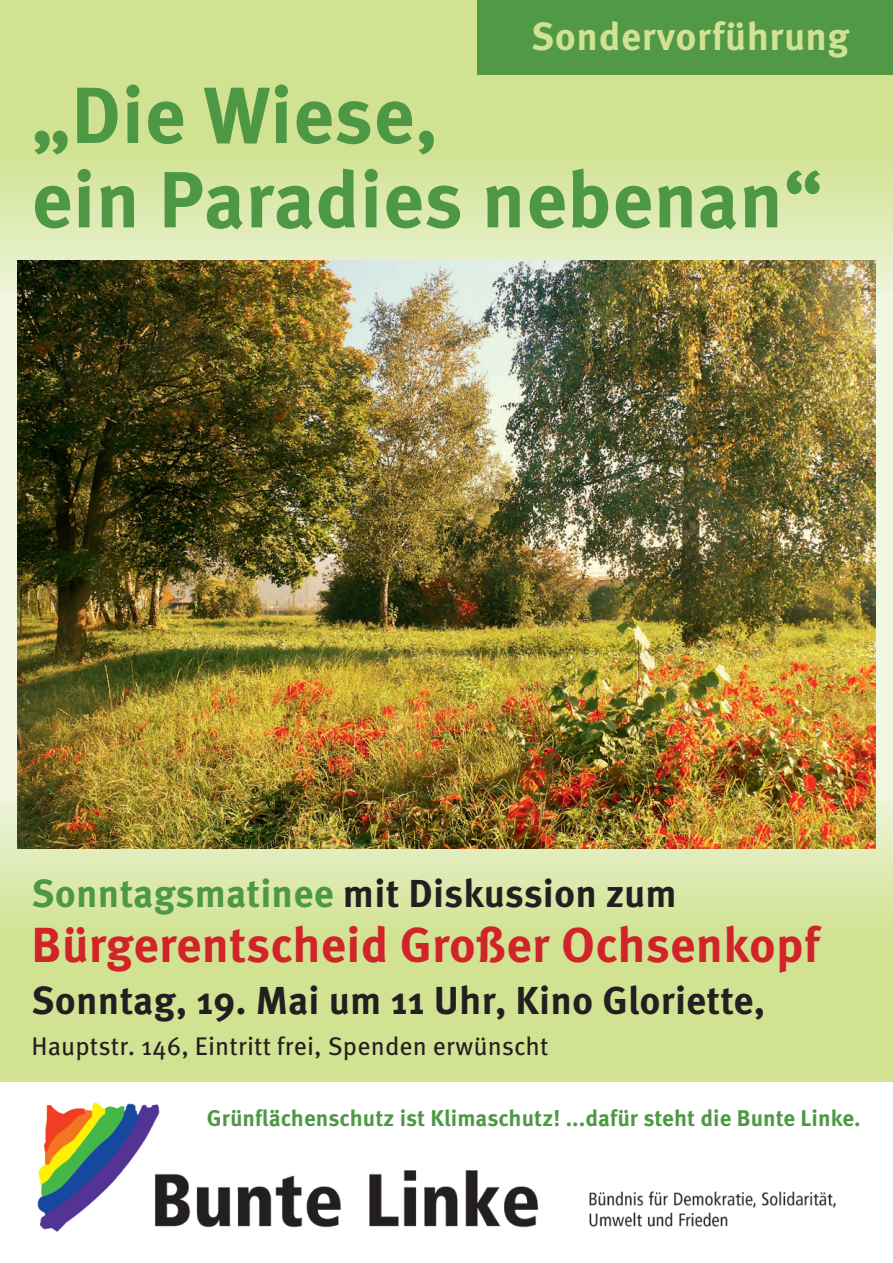
<style>
.page{position:relative;width:893px;height:1263px;background:#fff}
.page>*{position:absolute;margin:0;border:0;box-sizing:border-box;transform-origin:0 0}
.t1{font:700 79.5px/84.3px "Meta Pro";letter-spacing:.005em;color:#4e9845}
.t2{font:700 49.2px "Meta Pro";letter-spacing:.005em;color:#d1232a}
.t3{font:700 39px "Meta Pro";letter-spacing:.005em;color:#231f20}
.t4{font:700 39px "Meta Pro";letter-spacing:.015em;color:#d1e292}
.t5{font:25.5px "Meta Pro";letter-spacing:.005em;color:#231f20}
.t6{font:700 22.65px "Meta Pro";letter-spacing:.005em;color:#4e9845}
.s1{color:#4e9845}
</style>
<div class="page">
<img style="left:7px;top:1081px;width:858px;height:151px">
<div style="left:0;top:0;width:893px;height:1081px;background:#d1e292"></div>
<svg style="left:0;top:801px;width:893px;height:116px"></svg>
<div style="left:0;top:147px;width:893px;height:160px;background:linear-gradient(to bottom,#d1e292,#f0f6df)"></div>
<div style="left:0;top:295px;width:893px;height:506px;background:#f1f7e0"></div>
<div style="left:477px;top:0;width:416px;height:75px;background:#4e9845"></div>
<img style="left:17px;top:261px;width:858px;height:587px">
<p class="t4" style="left:531px;top:12px;width:320px">Sondervorführung</p>
<h1 class="t1" style="left:31px;top:76px;width:793px">„Die Wiese,<br>ein Paradies nebenan“</h1>
<p class="t3" style="left:31px;top:869px;width:647px"><span class="s1">Sonntagsmatinee</span> mit Diskussion zum</p>
<p class="t2" style="left:31px;top:913px;width:789px">Bürgerentscheid Großer Ochsenkopf</p>
<p class="t3" style="left:31px;top:976px;width:735px">Sonntag, 19. Mai um 11 Uhr, Kino Gloriette,</p>
<p class="t5" style="left:31px;top:1029px;width:518px">Hauptstr. 146, Eintritt frei, Spenden erwünscht</p>
<p class="t6" style="left:207px;top:1104px;width:655px">Grünflächenschutz ist Klimaschutz! ...dafür steht die Bunte Linke.</p>
</div>
